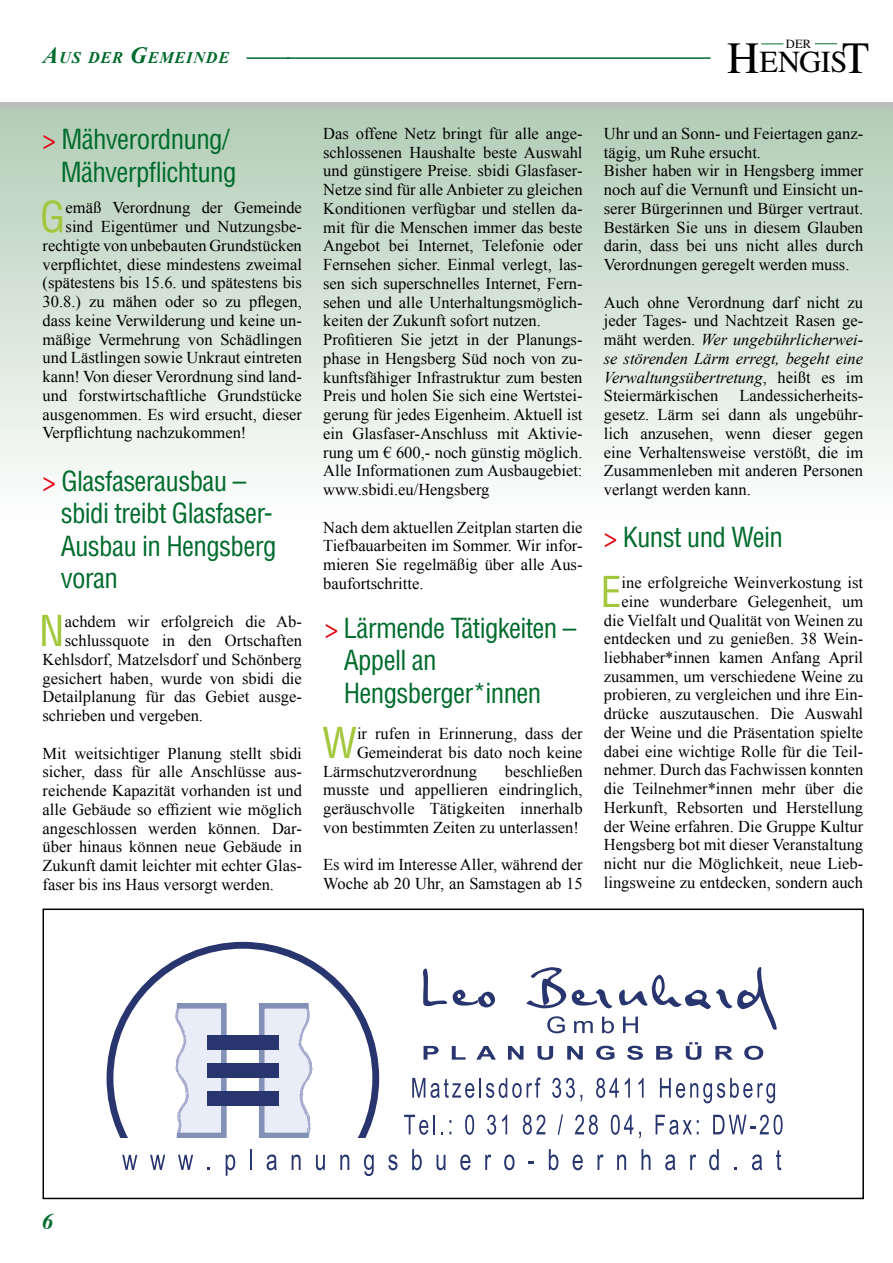
<style>
.page{position:relative;width:893px;height:1263px;background:#fff}
.page>*{position:absolute;margin:0;border:0;box-sizing:border-box;transform-origin:0 0}
.t1{font:condensed 41.55px "Helvetica CE";color:#a2c73a}
.t2{font:30.6px "Times";color:#000}
.t3{font:condensed 27px/32.4px "Helvetica CE";letter-spacing:-.025em;color:#006b2d}
.t4{font:italic 700 22.5px "Times";color:#006b2d}
.t5{font:italic 700 16.8px "Times";color:#006b2d}
.t6{font:16.5px/18.8px "Times New Roman";color:#000;text-align:justify}
.t7{font:italic 700 16.35px "Times New Roman";letter-spacing:.045em;color:#006b2d}
.t8{font:12.6px "Times";color:#000}
.s1{font-size:23.25px}
.s2{font-size:22.5px}
.s3{font-size:44.7px}
.s4{color:#e30613}
.s5{font-style:italic}
</style>
<div class="page">
<hr style="left:287px;top:57px;width:424px;height:2px;background:#006b2d">
<svg style="left:761px;top:44px;width:22px;height:1px"></svg>
<svg style="left:815px;top:43px;width:22px;height:1px"></svg>
<div style="left:0;top:102px;width:893px;height:425px;background:linear-gradient(to bottom,#b1ccb3,#fff)"></div>
<div style="left:0;top:102px;width:893px;height:9px;background:#b9c2b9"></div>
<svg style="left:892px;top:111px;width:1px;height:416px"></svg>
<hr style="left:247px;top:57px;width:42px;height:2px;background:#006b2d">
<svg style="left:107px;top:942px;width:272px;height:196px"></svg>
<svg style="left:423px;top:968px;width:72px;height:40px"></svg>
<svg style="left:526px;top:967px;width:251px;height:66px"></svg>
<svg style="left:424px;top:1046px;width:14px;height:14px"></svg>
<svg style="left:452px;top:1046px;width:14px;height:14px"></svg>
<svg style="left:476px;top:1046px;width:20px;height:14px"></svg>
<svg style="left:508px;top:1046px;width:15px;height:14px"></svg>
<svg style="left:537px;top:1046px;width:16px;height:14px"></svg>
<svg style="left:567px;top:1046px;width:16px;height:14px"></svg>
<svg style="left:596px;top:1046px;width:18px;height:14px"></svg>
<svg style="left:627px;top:1046px;width:16px;height:14px"></svg>
<svg style="left:656px;top:1046px;width:17px;height:14px"></svg>
<svg style="left:686px;top:1042px;width:15px;height:18px"></svg>
<svg style="left:715px;top:1046px;width:18px;height:14px"></svg>
<svg style="left:744px;top:1046px;width:19px;height:14px"></svg>
<svg style="left:122px;top:1155px;width:15px;height:15px"></svg>
<svg style="left:150px;top:1155px;width:15px;height:15px"></svg>
<svg style="left:178px;top:1155px;width:15px;height:15px"></svg>
<svg style="left:226px;top:1154px;width:9px;height:22px"></svg>
<hr style="left:250px;top:1149px;width:2px;height:21px;background:#28356e">
<svg style="left:267px;top:1154px;width:10px;height:16px"></svg>
<svg style="left:292px;top:1154px;width:9px;height:16px"></svg>
<svg style="left:316px;top:1155px;width:9px;height:15px"></svg>
<svg style="left:340px;top:1154px;width:9px;height:16px"></svg>
<svg style="left:364px;top:1154px;width:10px;height:22px"></svg>
<svg style="left:388px;top:1154px;width:9px;height:16px"></svg>
<svg style="left:412px;top:1149px;width:10px;height:21px"></svg>
<svg style="left:436px;top:1155px;width:9px;height:15px"></svg>
<svg style="left:460px;top:1154px;width:10px;height:16px"></svg>
<svg style="left:485px;top:1154px;width:6px;height:16px"></svg>
<svg style="left:504px;top:1154px;width:10px;height:16px"></svg>
<svg style="left:528px;top:1161px;width:6px;height:3px"></svg>
<svg style="left:549px;top:1149px;width:9px;height:21px"></svg>
<svg style="left:573px;top:1154px;width:10px;height:16px"></svg>
<svg style="left:597px;top:1154px;width:6px;height:16px"></svg>
<svg style="left:617px;top:1154px;width:9px;height:16px"></svg>
<svg style="left:641px;top:1149px;width:9px;height:21px"></svg>
<svg style="left:665px;top:1154px;width:10px;height:16px"></svg>
<svg style="left:690px;top:1154px;width:6px;height:16px"></svg>
<svg style="left:709px;top:1149px;width:10px;height:21px"></svg>
<svg style="left:752px;top:1154px;width:10px;height:16px"></svg>
<svg style="left:776px;top:1149px;width:5px;height:21px"></svg>
<svg style="left:404px;top:1115px;width:31px;height:20px"></svg>
<svg style="left:465px;top:1114px;width:9px;height:21px"></svg>
<svg style="left:487px;top:1114px;width:9px;height:21px"></svg>
<svg style="left:502px;top:1114px;width:5px;height:20px"></svg>
<svg style="left:523px;top:1114px;width:22px;height:21px"></svg>
<svg style="left:558px;top:1114px;width:5px;height:21px"></svg>
<svg style="left:575px;top:1114px;width:23px;height:21px"></svg>
<svg style="left:611px;top:1114px;width:22px;height:21px"></svg>
<svg style="left:656px;top:1115px;width:43px;height:20px"></svg>
<svg style="left:713px;top:1114px;width:69px;height:21px"></svg>
<svg style="left:412px;top:1078px;width:13px;height:19px"></svg>
<svg style="left:431px;top:1077px;width:110px;height:21px"></svg>
<svg style="left:552px;top:1078px;width:30px;height:23px"></svg>
<svg style="left:596px;top:1078px;width:23px;height:20px"></svg>
<svg style="left:625px;top:1078px;width:5px;height:19px"></svg>
<svg style="left:638px;top:1078px;width:6px;height:19px"></svg>
<svg style="left:660px;top:1078px;width:115px;height:25px"></svg>
<div style="left:43px;top:908px;width:821px;height:291px;border:2px solid #000"></div>
<p class="t7" style="left:43px;top:46px;width:188px"><span class="s1">A</span>US DER <span class="s1">G</span>EMEINDE</p>
<p class="t5" style="left:43px;top:44px;width:228px"><span class="s2">A</span>US DEM <span class="s2">G</span>EMEINDEAMT</p>
<p class="t8" style="left:786px;top:32px;width:27px">DER</p>
<h2 class="t2" style="left:727px;top:33px;width:144px"><span class="s3">H</span>ENGIS<span class="s3">T</span></h2>
<h3 class="t3" style="left:43px;top:123px;width:196px;text-align:right"><span class="s4">&gt;</span> Mähverordnung/<br>Mähverpflichtung</h3>
<h1 class="t1" style="left:40px;top:191px;width:27px">G</h1>
<p class="t6" style="left:66px;top:198px;width:238px">emäß Verordnung der Gemeinde</p>
<p class="t6" style="left:66px;top:217px;width:238px">sind Eigentümer und Nutzungsbe-</p>
<p class="t6" style="left:43px;top:236px;width:261px">rechtigte von unbebauten Grundstücken</p>
<p class="t6" style="left:43px;top:254px;width:261px">verpflichtet, diese mindestens zweimal</p>
<p class="t6" style="left:43px;top:273px;width:261px">(spätestens bis 15.6. und spätestens bis</p>
<p class="t6" style="left:43px;top:292px;width:261px">30.8.) zu mähen oder so zu pflegen,</p>
<p class="t6" style="left:43px;top:311px;width:261px">dass keine Verwilderung und keine un-</p>
<p class="t6" style="left:43px;top:329px;width:261px">mäßige Vermehrung von Schädlingen</p>
<p class="t6" style="left:43px;top:348px;width:261px">und Lästlingen sowie Unkraut eintreten</p>
<p class="t6" style="left:43px;top:367px;width:261px">kann! Von dieser Verordnung sind land-</p>
<p class="t6" style="left:43px;top:386px;width:261px">und forstwirtschaftliche Grundstücke</p>
<p class="t6" style="left:43px;top:404px;width:261px">ausgenommen. Es wird ersucht, dieser</p>
<p class="t6" style="left:43px;top:423px;width:205px">Verpflichtung nachzukommen!</p>
<h3 class="t3" style="left:61px;top:465px;width:217px;text-indent:-18px"><span class="s4">&gt;</span> Glasfaserausbau – sbidi treibt Glasfaser-<br>Ausbau in Hengsberg voran</h3>
<h1 class="t1" style="left:39px;top:605px;width:27px">N</h1>
<p class="t6" style="left:65px;top:612px;width:239px">achdem wir erfolgreich die Ab-</p>
<p class="t6" style="left:65px;top:631px;width:239px">schlussquote in den Ortschaften</p>
<p class="t6" style="left:43px;top:650px;width:261px">Kehlsdorf, Matzelsdorf und Schönberg</p>
<p class="t6" style="left:43px;top:668px;width:261px">gesichert haben, wurde von sbidi die</p>
<p class="t6" style="left:43px;top:687px;width:261px">Detailplanung für das Gebiet ausge-</p>
<p class="t6" style="left:43px;top:706px;width:162px">schrieben und vergeben.</p>
<p class="t6" style="left:43px;top:743px;width:261px">Mit weitsichtiger Planung stellt sbidi sicher, dass für alle Anschlüsse aus&shy;reichende Kapazität vorhanden ist und alle Gebäude so effizient wie möglich angeschlossen werden können. Dar&shy;über hinaus können neue Gebäude in Zukunft damit leichter mit echter Glas&shy;faser bis ins Haus versorgt werden.</p>
<p class="t6" style="left:323px;top:124px;width:261px;text-align:left">Das offene Netz bringt für alle ange&shy;schlossenen Haushalte beste Auswahl und günstigere Preise. sbidi Glasfaser-Netze sind für alle Anbieter zu gleichen Konditionen verfügbar und stellen da&shy;mit für die Menschen immer das beste Angebot bei Internet, Telefonie oder Fernsehen sicher. Einmal verlegt, las&shy;sen sich superschnelles Internet, Fern&shy;sehen und alle Unterhaltungsmöglich&shy;keiten der Zukunft sofort nutzen.<br>Profitieren Sie jetzt in der Planungs&shy;phase in Hengsberg Süd noch von zu&shy;kunftsfähiger Infrastruktur zum besten Preis und holen Sie sich eine Wertstei&shy;gerung für jedes Eigenheim. Aktuell ist ein Glasfaser-Anschluss mit Aktivie&shy;rung um € 600,- noch günstig möglich.<br>Alle Informationen zum Ausbaugebiet: www.sbidi.eu/Hengsberg</p>
<p class="t6" style="left:323px;top:517px;width:261px">Nach dem aktuellen Zeitplan starten die Tiefbauarbeiten im Sommer. Wir infor&shy;mieren Sie regelmäßig über alle Aus&shy;baufortschritte.</p>
<h3 class="t3" style="left:344px;top:612px;width:234px;text-indent:-19px"><span class="s4">&gt;</span> Lärmende Tätigkeiten –<br>Appell an<br>Hengsberger*innen</h3>
<h1 class="t1" style="left:322px;top:717px;width:36px">W</h1>
<p class="t6" style="left:357px;top:724px;width:227px">ir rufen in Erinnerung, dass der</p>
<p class="t6" style="left:357px;top:743px;width:227px">Gemeinderat bis dato noch keine</p>
<p class="t6" style="left:323px;top:761px;width:155px">Lärmschutzverordnung</p>
<p class="t6" style="left:323px;top:761px;width:261px;text-indent:182px">beschließen musste und appellieren eindringlich, geräuschvolle Tätigkeiten innerhalb von bestimmten Zeiten zu unterlassen!</p>
<p class="t6" style="left:323px;top:855px;width:261px">Es wird im Interesse Aller, während der<br>Woche ab 20 Uhr, an Samstagen ab 15</p>
<p class="t6" style="left:604px;top:124px;width:261px;text-align:left">Uhr und an Sonn- und Feiertagen ganz&shy;tägig, um Ruhe ersucht.<br>Bisher haben wir in Hengsberg immer noch auf die Vernunft und Einsicht un&shy;serer Bürgerinnen und Bürger vertraut.<br>Bestärken Sie uns in diesem Glauben darin, dass bei uns nicht alles durch Verordnungen geregelt werden muss.</p>
<p class="t6" style="left:604px;top:292px;width:261px">Auch ohne Verordnung darf nicht zu jeder Tages- und Nachtzeit Rasen ge&shy;mäht werden. <span class="s5">Wer ungebührlicherwei&shy;se störenden Lärm erregt, begeht eine Verwaltungsübertretung</span>, heißt es im Steiermärkischen</p>
<p class="t6" style="left:604px;top:386px;width:261px;text-indent:136px">Landessicherheits&shy;gesetz. Lärm sei dann als ungebühr&shy;lich anzusehen, wenn dieser gegen eine Verhaltensweise verstößt, die im Zusammenleben mit anderen Personen verlangt werden kann.</p>
<h3 class="t3" style="left:604px;top:520px;width:181px"><span class="s4">&gt;</span> Kunst und Wein</h3>
<h1 class="t1" style="left:601px;top:566px;width:22px">E</h1>
<p class="t6" style="left:604px;top:573px;width:261px;text-align:right">ine erfolgreiche Weinverkostung ist eine wunderbare Gelegenheit, um die Vielfalt und Qualität von Weinen zu entdecken und zu genießen. 38 Wein&shy;liebhaber*innen kamen Anfang April zusammen, um verschiedene Weine zu probieren, zu vergleichen und ihre Ein&shy;drücke auszutauschen. Die Auswahl der Weine und die Präsentation spielte dabei eine wichtige Rolle für die Teil&shy;nehmer. Durch das Fachwissen konnten die Teilnehmer*innen mehr über die Herkunft, Rebsorten und Herstellung der Weine erfahren. Die Gruppe Kultur Hengsberg bot mit dieser Veranstaltung nicht nur die Möglichkeit, neue Lieb&shy;lingsweine zu entdecken, sondern auch</p>
<h3 class="t4" style="left:43px;top:1200px;width:13px">6</h3>
</div>
